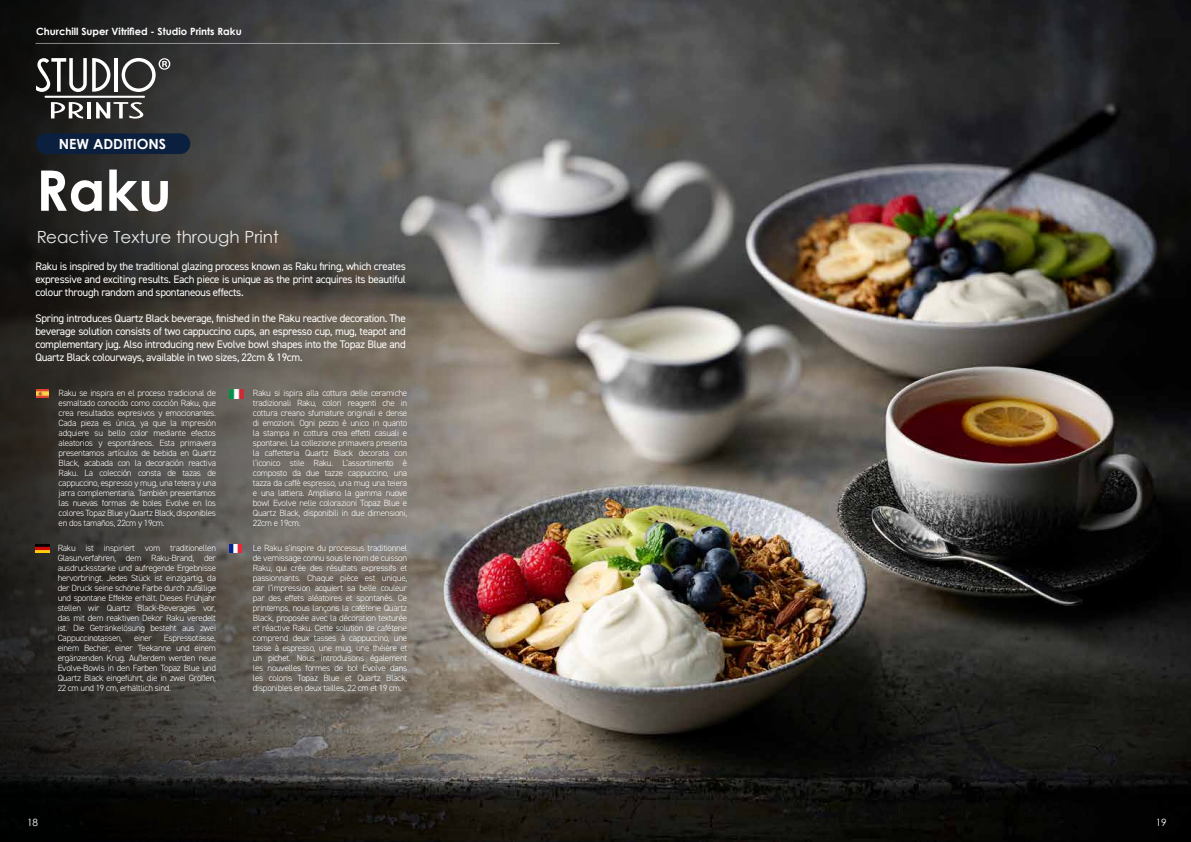
<style>
.page{position:relative;width:1191px;height:842px;background:#fff}
.page>*{position:absolute;margin:0;border:0;box-sizing:border-box;transform-origin:0 0}
.t1{font:700 56px "Century Gothic";color:#fff}
.t2{font:16.8px "Century Gothic";color:#fff}
.t3{font:700 14px "Century Gothic";color:#fff}
.t4{font:11px/13px "DIN2014";letter-spacing:-.03em;color:#fff;text-align:justify}
.t5{font:700 10px "Century Gothic";color:#fff}
.t6{font:10px "Century Gothic";color:#fff}
.t7{font:300 9px/10px "DIN2014";letter-spacing:-.03em;color:#fff;text-align:justify}
</style>
<div class="page">
<img style="left:557px;top:0;width:634px;height:842px">
<svg style="left:0;top:0;width:557px;height:842px;background:#56514d"></svg>
<hr style="left:36px;top:43px;width:523px;height:1px;background:#fff">
<svg style="left:36px;top:58px;width:74px;height:34px"></svg>
<hr style="left:114px;top:58px;width:4px;height:34px;background:#fff">
<svg style="left:122px;top:58px;width:48px;height:34px"></svg>
<svg style="left:51px;top:102px;width:32px;height:17px"></svg>
<hr style="left:87px;top:102px;width:4px;height:16px;background:#fff">
<svg style="left:96px;top:102px;width:47px;height:17px"></svg>
<hr style="left:45px;top:96px;width:100px;height:2px;background:#fff">
<svg style="left:36px;top:389px;width:13px;height:8px"></svg>
<img style="left:229px;top:389px;width:14px;height:9px">
<svg style="left:229px;top:544px;width:13px;height:8px"></svg>
<img style="left:35px;top:544px;width:14px;height:8px">
<div style="left:36px;top:133px;width:154px;height:21px;background:#0b1f3e;border-radius:10px"></div>
<p class="t5" style="left:36px;top:24px;width:207px">Churchill Super Vitrified - Studio Prints Raku</p>
<h3 class="t3" style="left:59px;top:133px;width:109px">NEW ADDITIONS</h3>
<h1 class="t1" style="left:36px;top:148px;width:137px">Raku</h1>
<h2 class="t2" style="left:36px;top:225px;width:244px">Reactive Texture through Print</h2>
<p class="t4" style="left:36px;top:260px;width:372px">Raku is inspired by the traditional glazing process known as Raku firing, which creates expressive and exciting results. Each piece is unique as the print acquires its beautiful colour through random and spontaneous effects.</p>
<p class="t4" style="left:36px;top:312px;width:372px">Spring introduces Quartz Black beverage, finished in the Raku reactive decoration. The beverage solution consists of two cappuccino cups, an espresso cup, mug, teapot and complementary jug. Also introducing new Evolve bowl shapes into the Topaz Blue and Quartz Black colourways, available in two sizes, 22cm &amp; 19cm.</p>
<p class="t7" style="left:59px;top:388px;width:159px">Raku se inspira en el proceso tradicional de esmaltado conocido como cocción Raku, que crea resultados expresivos y emocionantes.<br>Cada pieza es única, ya que la impresión adquiere su bello color mediante efectos aleatorios y espontáneos. Esta primavera presentamos artículos de bebida en Quartz Black, acabada con la decoración reactiva Raku. La colección consta de tazas de cappuccino, espresso y mug, una tetera y una jarra complementaria. También presentamos las nuevas formas de boles Evolve en los colores Topaz Blue y Quartz Black, disponibles en dos tamaños, 22cm y 19cm.</p>
<p class="t7" style="left:58px;top:543px;width:160px">Raku ist inspiriert vom traditionellen Glasurverfahren, dem Raku-Brand, der ausdrucksstarke und aufregende Ergebnisse hervorbringt. Jedes Stück ist einzigartig, da der Druck seine schöne Farbe durch zufällige und spontane Effekte erhält. Dieses Frühjahr stellen wir Quartz Black-Beverages vor, das mit dem reaktiven Dekor Raku veredelt ist. Die Getränkelösung besteht aus zwei Cappuccinotassen,</p>
<p class="t7" style="left:58px;top:633px;width:160px;text-indent:106px">Espressotasse, einem Becher, einer Teekanne und einem ergänzenden Krug. Außerdem werden neue Evolve-Bowls in den Farben Topaz Blue und Quartz Black eingeführt, die in zwei Größen, 22 cm und 19 cm, erhältlich sind.</p>
<p class="t7" style="left:134px;top:633px;width:19px">einer</p>
<p class="t7" style="left:253px;top:388px;width:156px">Raku si ispira alla cottura delle ceramiche tradizionali Raku, colori reagenti che in cottura creano sfumature originali e dense di emozioni. Ogni pezzo è unico in quanto la stampa in cottura crea effetti casuali e spontanei. La collezione primavera presenta la caffetteria Quartz Black decorata con l’iconico stile Raku. L’assortimento è composto da due tazze cappuccino, una tazza da caffè espresso, una mug una teiera e una lattiera. Ampliano la gamma nuove bowl Evolve nelle colorazioni Topaz Blue e Quartz Black, disponibili in due dimensioni, 22cm e 19cm.</p>
<p class="t7" style="left:253px;top:543px;width:156px">Le Raku s’inspire du processus traditionnel de vernissage connu sous le nom de cuisson Raku, qui crée des résultats expressifs et passionnants. Chaque pièce est unique, car l’impression acquiert sa belle couleur par des effets aléatoires et spontanés. Ce printemps, nous lançons la caféterie Quartz Black, proposée avec la décoration texturée et réactive Raku. Cette solution de caféterie comprend deux tasses à cappuccino, une tasse à espresso, une mug, une théière et un pichet. Nous introduisons également les nouvelles formes de bol Evolve dans les coloris Topaz Blue et Quartz Black, disponibles en deux tailles, 22 cm et 19 cm.</p>
<p class="t6" style="left:27px;top:816px;width:13px">18</p>
<p class="t6" style="left:1155px;top:816px;width:13px">19</p>
</div>
